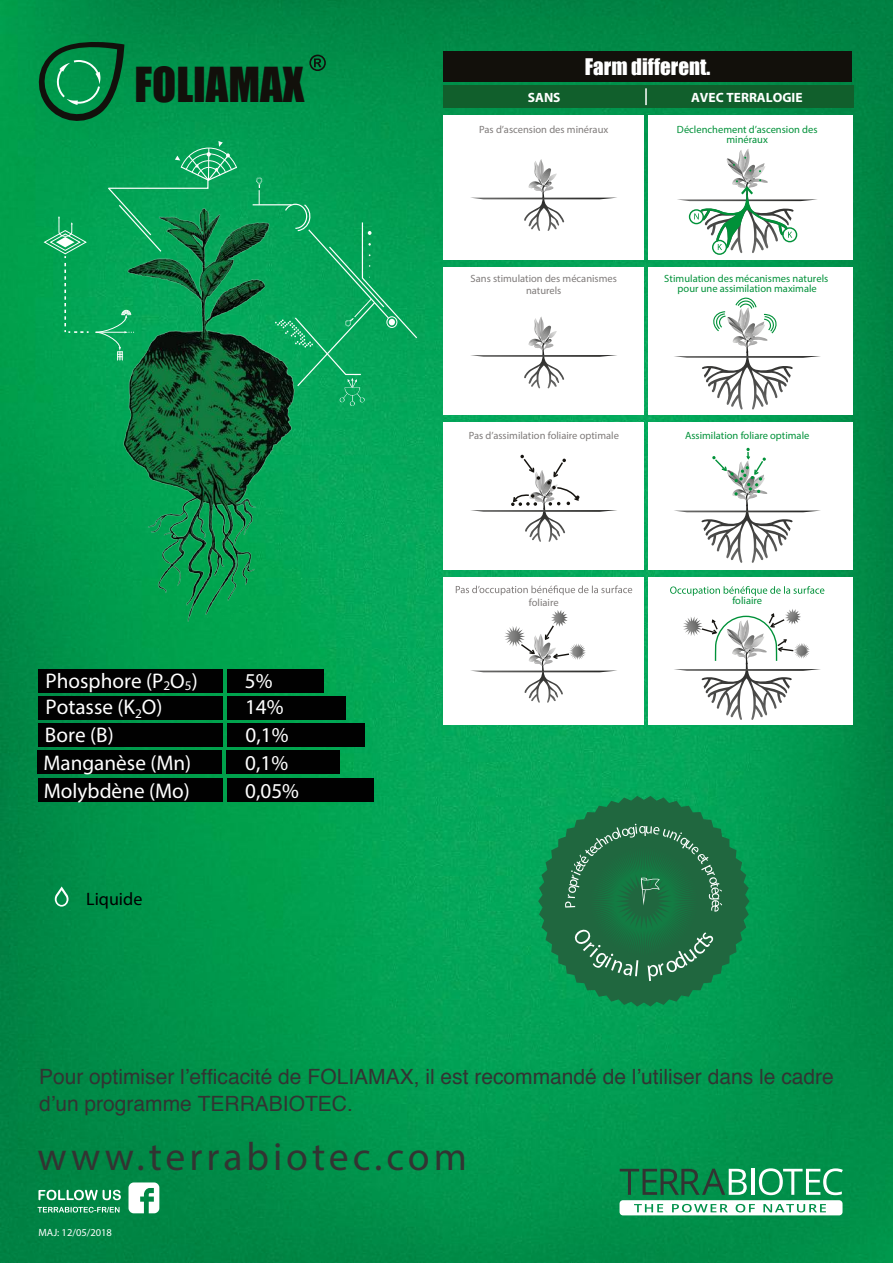
<style>
.page{position:relative;width:893px;height:1263px;background:#fff}
.page>*{position:absolute;margin:0;border:0;box-sizing:border-box;transform-origin:0 0}
.t1{font:44.25px "Impact";color:#12100b}
.t2{font:39.75px "Myriad Pro";letter-spacing:.1em;color:#323432}
.t3{font:21.15px "Myriad Pro";color:#fff}
.t4{font:21px/27px "Helvetica";color:#323432}
.t5{font:21px "Impact";color:#fff}
.t6{font:18px "Myriad Pro";color:#000}
.t7{font:700 13.5px "Myriad Pro";color:#fff}
.t8{font:10.5px/10.5px "Myriad Pro";color:#009139;text-align:center}
.t9{font:10.5px/12.6px "Myriad Pro";color:#7f7b7a;text-align:center}
.t10{font:10.5px "Myriad Pro";color:#fff}
</style>
<div class="page">
<img style="left:0;top:0;width:893px;height:1263px">
<svg style="left:129px;top:1182px;width:30px;height:31px"></svg>
<svg style="left:38px;top:1190px;width:83px;height:10px"></svg>
<svg style="left:37px;top:1207px;width:83px;height:5px"></svg>
<svg style="left:538px;top:796px;width:212px;height:210px"></svg>
<svg style="left:619px;top:1168px;width:224px;height:47px"></svg>
<div style="left:443px;top:85px;width:411px;height:23px;background:#115f2c"></div>
<div style="left:443px;top:51px;width:409px;height:31px;background:#12100b"></div>
<svg style="left:645px;top:88px;width:2px;height:17px"></svg>
<div style="left:443px;top:577px;width:200px;height:148px;background:#fff"></div>
<div style="left:443px;top:422px;width:200px;height:148px;background:#fff"></div>
<div style="left:443px;top:115px;width:200px;height:145px;background:#fff"></div>
<div style="left:443px;top:267px;width:200px;height:148px;background:#fff"></div>
<div style="left:649px;top:115px;width:204px;height:145px;background:#fff"></div>
<div style="left:649px;top:267px;width:204px;height:148px;background:#fff"></div>
<div style="left:649px;top:422px;width:204px;height:148px;background:#fff"></div>
<div style="left:649px;top:577px;width:204px;height:148px;background:#fff"></div>
<svg style="left:670px;top:586px;width:154px;height:10px"></svg>
<svg style="left:456px;top:585px;width:176px;height:10px"></svg>
<svg style="left:674px;top:297px;width:147px;height:113px"></svg>
<svg style="left:471px;top:610px;width:146px;height:93px"></svg>
<svg style="left:674px;top:609px;width:147px;height:111px"></svg>
<svg style="left:471px;top:159px;width:146px;height:72px"></svg>
<svg style="left:471px;top:316px;width:146px;height:72px"></svg>
<div style="left:712px;top:240px;width:15px;height:15px;border:1px solid #009139;border-radius:50%"></div>
<svg style="left:677px;top:149px;width:140px;height:104px"></svg>
<svg style="left:471px;top:455px;width:146px;height:87px"></svg>
<svg style="left:674px;top:448px;width:147px;height:115px"></svg>
<img style="left:84px;top:199px;width:233px;height:434px">
<hr style="left:253px;top:204px;width:39px;height:1px;background:#fffffd">
<svg style="left:275px;top:203px;width:143px;height:204px"></svg>
<svg style="left:43px;top:216px;width:46px;height:117px"></svg>
<svg style="left:255px;top:177px;width:8px;height:28px"></svg>
<svg style="left:95px;top:310px;width:39px;height:51px"></svg>
<svg style="left:107px;top:141px;width:131px;height:112px"></svg>
<svg style="left:309px;top:55px;width:17px;height:16px"></svg>
<svg style="left:34px;top:35px;width:90px;height:91px"></svg>
<svg style="left:55px;top:886px;width:14px;height:20px"></svg>
<div style="left:227px;top:669px;width:97px;height:24px;background:#010101"></div>
<div style="left:38px;top:669px;width:184px;height:24px;background:#010101"></div>
<div style="left:227px;top:696px;width:119px;height:24px;background:#010101"></div>
<div style="left:38px;top:696px;width:184px;height:24px;background:#010101"></div>
<div style="left:227px;top:778px;width:146px;height:24px;background:#010101"></div>
<div style="left:38px;top:778px;width:184px;height:24px;background:#010101"></div>
<div style="left:227px;top:750px;width:113px;height:24px;background:#010101"></div>
<div style="left:37px;top:750px;width:185px;height:24px;background:#010101"></div>
<div style="left:227px;top:723px;width:138px;height:24px;background:#010101"></div>
<div style="left:38px;top:723px;width:184px;height:24px;background:#010101"></div>
<h1 class="t1" style="left:135px;top:50px;width:171px">FOLIAMAX</h1>
<h3 class="t3" style="left:46px;top:668px;width:154px">Phosphore (P<sub>2</sub>O<sub>5</sub>)</h3>
<h3 class="t3" style="left:245px;top:668px;width:29px">5%</h3>
<h3 class="t3" style="left:45px;top:694px;width:119px">Potasse (K<sub>2</sub>O)</h3>
<h3 class="t3" style="left:245px;top:694px;width:40px">14%</h3>
<h3 class="t3" style="left:45px;top:722px;width:70px">Bore (B)</h3>
<h3 class="t3" style="left:246px;top:722px;width:44px">0,1%</h3>
<h3 class="t3" style="left:43px;top:749px;width:149px">Manganèse (Mn)</h3>
<h3 class="t3" style="left:245px;top:749px;width:44px">0,1%</h3>
<h3 class="t3" style="left:44px;top:778px;width:147px">Molybdène (Mo)</h3>
<h3 class="t3" style="left:245px;top:778px;width:55px">0,05%</h3>
<h3 class="t6" style="left:86px;top:887px;width:58px">Liquide</h3>
<h3 class="t5" style="left:585px;top:50px;width:127px">Farm different.</h3>
<p class="t7" style="left:528px;top:88px;width:34px">SANS</p>
<p class="t7" style="left:691px;top:88px;width:113px">AVEC TERRALOGIE</p>
<p class="t9" style="left:479px;top:123px;width:131px">Pas d’ascension des minéraux</p>
<p class="t8" style="left:677px;top:124px;width:142px">Déclenchement d’ascension des minéraux</p>
<p class="t9" style="left:471px;top:272px;width:148px">Sans stimulation des mécanismes naturels</p>
<p class="t8" style="left:664px;top:273px;width:166px">Stimulation des mécanismes naturels pour une assimilation maximale</p>
<p class="t9" style="left:469px;top:429px;width:152px">Pas d’assimilation foliaire optimale</p>
<p class="t8" style="left:685px;top:430px;width:126px">Assimilation foliare optimale</p>
<p class="t9" style="left:529px;top:596px;width:31px">foliaire</p>
<p class="t8" style="left:732px;top:595px;width:31px">foliaire</p>
<h3 class="t4" style="left:39px;top:1063px;width:796px">Pour optimiser l’efficacité de FOLIAMAX, il est recommandé de l’utiliser dans le cadre d’un programme TERRABIOTEC.</h3>
<h2 class="t2" style="left:37px;top:1132px;width:431px">www.terrabiotec.com</h2>
<p class="t10" style="left:38px;top:1226px;width:75px">MAJ: 12/05/2018</p>
</div>
